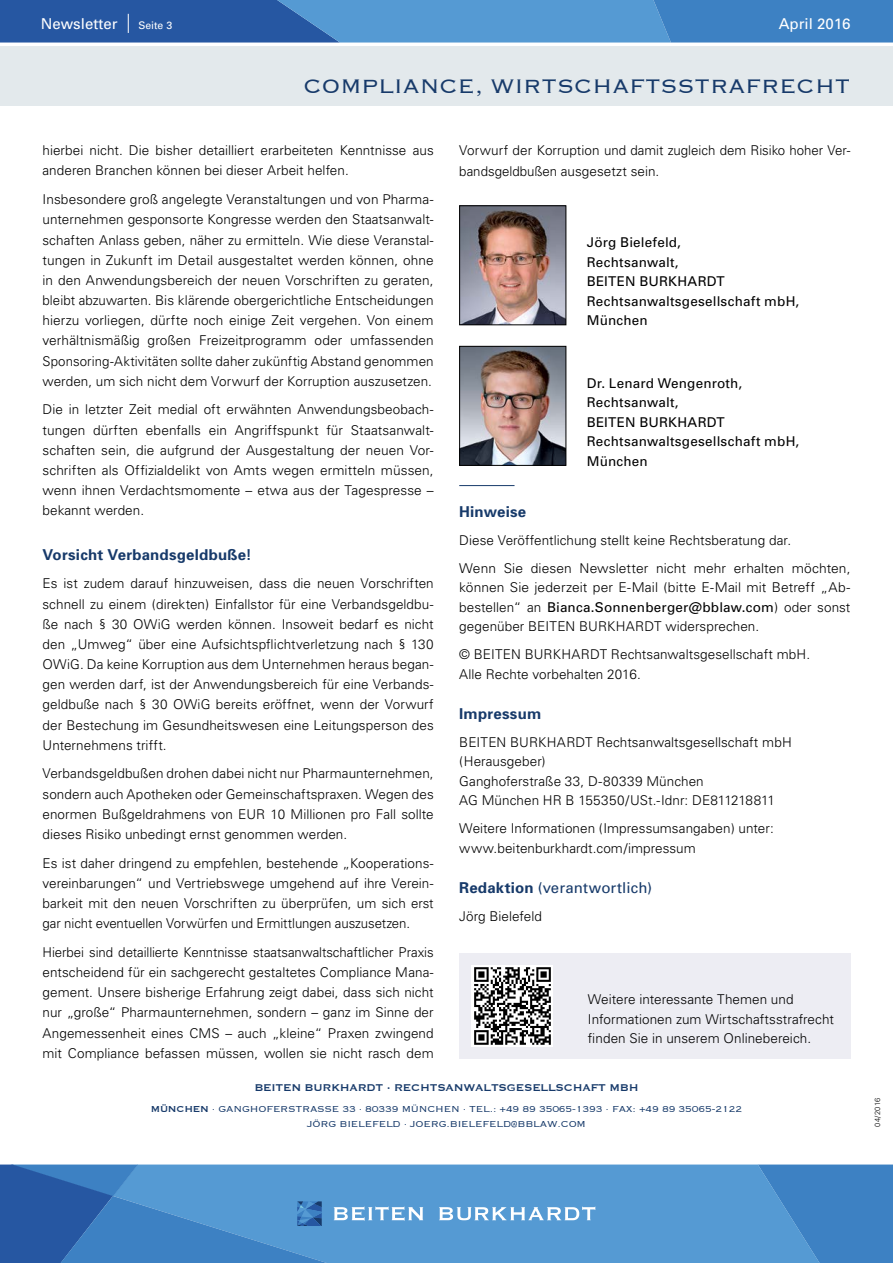
<style>
.page{position:relative;width:893px;height:1263px;background:#fff}
.page>*{position:absolute;margin:0;border:0;box-sizing:border-box;transform-origin:0 0}
.t1{font:300 25.5px "Copperplate";color:#173a6a}
.t2{font:700 15px "Univers";letter-spacing:.015em;color:#173a6a}
.t3{font:15px "Univers";letter-spacing:.005em;color:#173a6a}
.t4{font:15px "Univers";color:#fff}
.t5{font:300 13.5px/20.1px "Univers";letter-spacing:.005em;color:#000}
.t6{font:13.5px/19.5px "Univers";letter-spacing:.015em;color:#000}
.t7{font:12.75px "Copperplate";letter-spacing:-.02em;color:#173a6a}
.t8{font:300 11.25px/15px "Copperplate";letter-spacing:-.02em;color:#173a6a;text-align:center}
.t9{font:10.5px "Univers";color:#fff}
.t10{font:300 7.5px "Univers";letter-spacing:.02em;color:#000}
.s1{font-weight:400}
.s2{font-weight:700}
</style>
<div class="page">
<div style="left:0;top:46px;width:893px;height:60px;background:#e3e9ec"></div>
<svg style="left:0;top:0;width:893px;height:43px;background:#407dbe"></svg>
<div style="left:423px;top:1164px;width:16px;height:99px;background:#559ad3"></div>
<svg style="left:0;top:1164px;width:423px;height:99px;background:#4888c6"></svg>
<svg style="left:439px;top:1164px;width:454px;height:99px;background:#5396d0"></svg>
<div style="left:459px;top:953px;width:391px;height:106px;background:#ededf3"></div>
<img style="left:472px;top:966px;width:81px;height:80px">
<img style="left:461px;top:348px;width:103px;height:116px">
<div style="left:459px;top:346px;width:107px;height:120px;border:1px solid #000"></div>
<img style="left:461px;top:207px;width:103px;height:116px">
<div style="left:459px;top:205px;width:107px;height:120px;border:1px solid #000"></div>
<hr style="left:459px;top:485px;width:55px;height:1px;background:#173a6a">
<p class="t4" style="left:41px;top:14px;width:78px">Newsletter</p>
<p class="t9" style="left:138px;top:19px;width:35px">Seite 3</p>
<p class="t4" style="left:779px;top:14px;width:73px">April 2016</p>
<h1 class="t1" style="left:304px;top:70px;width:548px">COMPLIANCE, WIRTSCHAFTSSTRAFRECHT</h1>
<p class="t5" style="left:43px;top:140px;width:393px">hierbei nicht. Die bisher detailliert erarbeiteten Kenntnisse aus anderen Branchen können bei dieser Arbeit helfen.</p>
<p class="t5" style="left:43px;top:189px;width:393px;text-align:justify">Insbesondere groß angelegte Veranstaltungen und von Pharma&shy;unternehmen gesponsorte Kongresse werden den Staatsanwalt&shy;schaften Anlass geben, näher zu ermitteln. Wie diese Veranstal&shy;tungen in Zukunft im Detail ausgestaltet werden können, ohne in den Anwendungsbereich der neuen Vorschriften zu geraten, bleibt abzuwarten. Bis klärende obergerichtliche Entscheidungen hierzu vorliegen, dürfte noch einige Zeit vergehen. Von einem verhältnismäßig großen Freizeitprogramm oder umfassenden Sponsoring-Aktivitäten sollte daher zukünftig Abstand genommen werden, um sich nicht dem Vorwurf der Korruption auszusetzen.</p>
<p class="t5" style="left:43px;top:399px;width:393px;text-align:justify">Die in letzter Zeit medial oft erwähnten Anwendungsbeobach&shy;tungen dürften ebenfalls ein Angriffspunkt für Staatsanwalt&shy;schaften sein, die aufgrund der Ausgestaltung der neuen Vor&shy;schriften als Offizialdelikt von Amts wegen ermitteln müssen, wenn ihnen Verdachtsmomente – etwa aus der Tagespresse – bekannt werden.</p>
<p class="t2" style="left:43px;top:545px;width:211px">Vorsicht Verbandsgeldbuße!</p>
<p class="t5" style="left:43px;top:573px;width:393px;text-align:justify">Es ist zudem darauf hinzuweisen, dass die neuen Vorschriften schnell zu einem (direkten) Einfallstor für eine Verbandsgeldbu&shy;ße nach § 30 OWiG werden können. Insoweit bedarf es nicht den „Umweg“ über eine Aufsichtspflichtverletzung nach § 130<br>OWiG. Da keine Korruption aus dem Unternehmen heraus began&shy;gen werden darf, ist der Anwendungsbereich für eine Verbands&shy;geldbuße nach § 30 OWiG bereits eröffnet, wenn der Vorwurf der Bestechung im Gesundheitswesen eine Leitungsperson des Unternehmens trifft.</p>
<p class="t5" style="left:43px;top:764px;width:393px;text-align:justify">Verbandsgeldbußen drohen dabei nicht nur Pharmaunternehmen, sondern auch Apotheken oder Gemeinschaftspraxen. Wegen des enormen Bußgeldrahmens von EUR 10 Millionen pro Fall sollte dieses Risiko unbedingt ernst genommen werden.</p>
<p class="t5" style="left:43px;top:853px;width:393px;text-align:justify">Es ist daher dringend zu empfehlen, bestehende „Kooperations&shy;vereinbarungen“ und Vertriebswege umgehend auf ihre Verein&shy;barkeit mit den neuen Vorschriften zu überprüfen, um sich erst gar nicht eventuellen Vorwürfen und Ermittlungen auszusetzen.</p>
<p class="t5" style="left:43px;top:942px;width:393px;text-align:justify">Hierbei sind detaillierte Kenntnisse staatsanwaltschaftlicher Praxis entscheidend für ein sachgerecht gestaltetes Compliance Mana&shy;gement. Unsere bisherige Erfahrung zeigt dabei, dass sich nicht nur „große“ Pharmaunternehmen, sondern – ganz im Sinne der Angemessenheit eines CMS – auch „kleine“ Praxen zwingend mit Compliance befassen müssen, wollen sie nicht rasch dem</p>
<p class="t5" style="left:459px;top:140px;width:393px">Vorwurf der Korruption und damit zugleich dem Risiko hoher Ver&shy;bandsgeldbußen ausgesetzt sein.</p>
<p class="t6" style="left:587px;top:233px;width:214px">Jörg Bielefeld,<br>Rechtsanwalt,<br>BEITEN BURKHARDT<br>Rechtsanwaltsgesellschaft mbH,<br>München</p>
<p class="t6" style="left:587px;top:373px;width:214px">Dr. Lenard Wengenroth,<br>Rechtsanwalt,<br>BEITEN BURKHARDT<br>Rechtsanwaltsgesellschaft mbH,<br>München</p>
<p class="t2" style="left:459px;top:502px;width:69px">Hinweise</p>
<p class="t5" style="left:459px;top:526px;width:393px;line-height:28px">Diese Veröffentlichung stellt keine Rechtsberatung dar.<br>Wenn Sie diesen Newsletter nicht mehr erhalten möchten,</p>
<p class="t5" style="left:459px;top:578px;width:393px;line-height:19.5px;text-align:justify">können Sie jederzeit per E-Mail (bitte E-Mail mit Betreff „Ab&shy;bestellen“ an <span class="s1">Bianca.Sonnenberger@bblaw.com</span>) oder sonst gegenüber BEITEN BURKHARDT widersprechen.</p>
<p class="t5" style="left:459px;top:645px;width:352px;line-height:19.5px">© BEITEN BURKHARDT Rechtsanwaltsgesellschaft mbH.<br>Alle Rechte vorbehalten 2016.</p>
<p class="t2" style="left:459px;top:704px;width:83px">Impressum</p>
<p class="t5" style="left:459px;top:732px;width:334px;line-height:19.5px">BEITEN BURKHARDT Rechtsanwaltsgesellschaft mbH (Herausgeber)<br>Ganghoferstraße 33, D-80339 München<br>AG München HR B 155350/USt.-Idnr: DE811218811</p>
<p class="t5" style="left:459px;top:819px;width:316px;line-height:19.5px">Weitere Informationen (Impressumsangaben) unter: www.beitenburkhardt.com/impressum</p>
<p class="t3" style="left:459px;top:878px;width:194px"><span class="s2">Redaktion</span> (verantwortlich)</p>
<p class="t5" style="left:459px;top:906px;width:84px">Jörg Bielefeld</p>
<p class="t5" style="left:588px;top:989px;width:248px;line-height:19.5px">Weitere interessante Themen und<br>Informationen zum Wirtschaftsstrafrecht finden Sie in unserem Onlinebereich.</p>
<p class="t7" style="left:254px;top:1079px;width:386px">BEITEN BURKHARDT · RECHTSANWALTSGESELLSCHAFT MBH</p>
<p class="t8" style="left:151px;top:1101px;width:593px"><span class="s1">MÜNCHEN</span> · GANGHOFERSTRASSE 33 · 80339 MÜNCHEN · TEL.: +49 89 35065-1393 · FAX: +49 89 35065-2122<br>JÖRG BIELEFELD · JOERG.BIELEFELD@BBLAW.COM</p>
<p class="t10" style="left:873px;top:1127px;width:30px;rotate:-90deg">04/2016</p>
</div>
